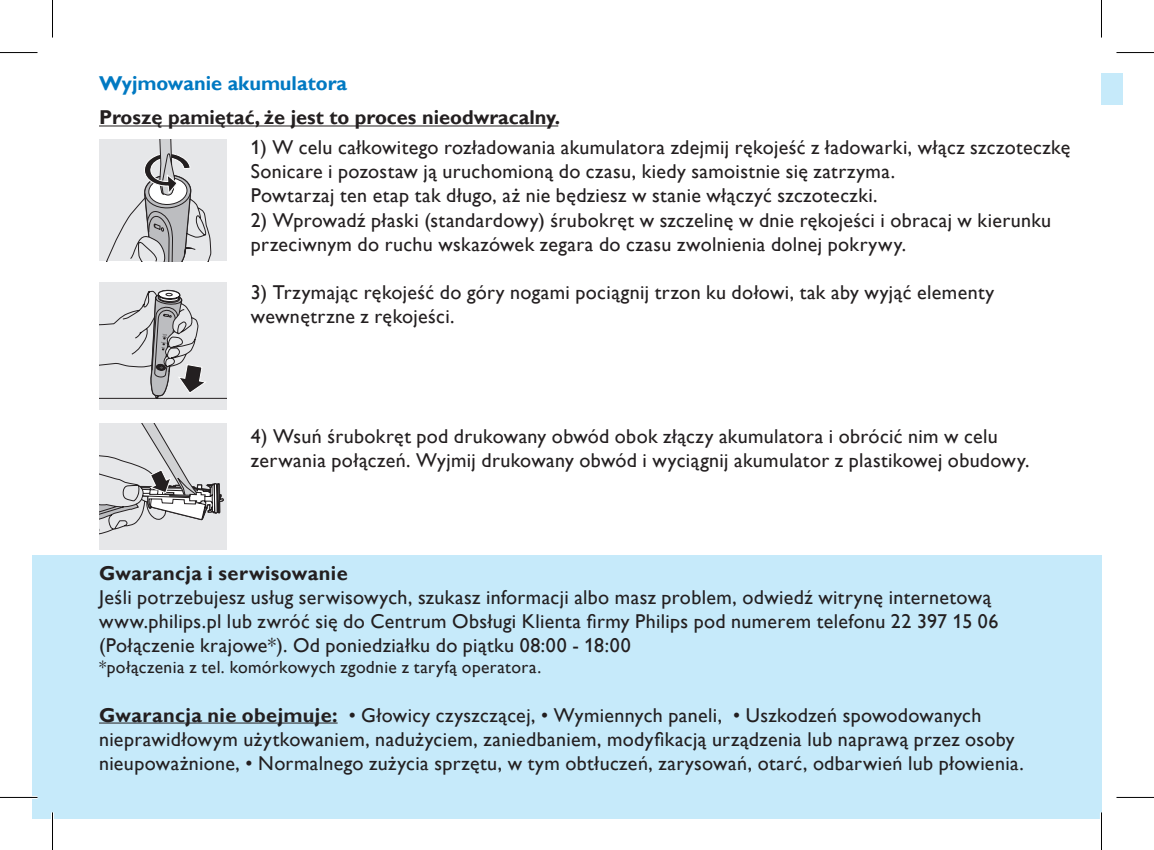
<style>
.page{position:relative;width:1154px;height:850px;background:#fff}
.page>*{position:absolute;margin:0;border:0;box-sizing:border-box;transform-origin:0 0}
.t1{font:20px/24px "Gill Sans Alt One WGL";letter-spacing:.02em;color:#231f20}
.t2{font:700 20px "Gill Sans Alt One WGL";color:#231f20}
.t3{font:700 20px "Gill Sans Alt One WGL";letter-spacing:.02em;color:#231f20}
.t4{font:700 20px "Gill Sans Alt One WGL";color:#0079c2}
.t5{font:17.5px "Gill Sans Alt One WGL";letter-spacing:.02em;color:#231f20}
.s1{font-weight:700}
</style>
<div class="page">
<div style="left:32px;top:554px;width:1069px;height:264px;background:#c6eafa"></div>
<hr style="left:99px;top:125px;width:459px;height:1px;background:#231f20">
<div style="left:99px;top:140px;width:128px;height:121px;background:#e6e7e9"></div>
<svg style="left:106px;top:140px;width:105px;height:121px"></svg>
<svg style="left:99px;top:283px;width:128px;height:126px;background:#ceced0"></svg>
<svg style="left:99px;top:423px;width:126px;height:126px;background:#d0d1d3"></svg>
<hr style="left:99px;top:722px;width:239px;height:1px;background:#231f20">
<div style="left:1101px;top:73px;width:22px;height:32px;background:#c6eafa"></div>
<hr style="left:0;top:795px;width:38px;height:3px;background:#fff">
<hr style="left:51px;top:812px;width:3px;height:37px;background:#fff">
<hr style="left:1100px;top:812px;width:3px;height:37px;background:#fff">
<hr style="left:0;top:52px;width:38px;height:1px;background:#000">
<hr style="left:1116px;top:52px;width:38px;height:1px;background:#000">
<hr style="left:0;top:796px;width:38px;height:1px;background:#000">
<hr style="left:1116px;top:796px;width:38px;height:1px;background:#000">
<hr style="left:52px;top:0;width:1px;height:38px;background:#000">
<hr style="left:52px;top:812px;width:1px;height:37px;background:#000">
<hr style="left:1101px;top:0;width:1px;height:38px;background:#000">
<hr style="left:1101px;top:812px;width:1px;height:37px;background:#000">
<p class="t4" style="left:99px;top:70px;width:250px">Wyjmowanie akumulatora</p>
<p class="t2" style="left:99px;top:104px;width:463px">Proszę pamiętać, że jest to proces nieodwracalny.</p>
<p class="t1" style="left:251px;top:135px;width:821px">1) W celu całkowitego rozładowania akumulatora zdejmij rękojeść z ładowarki, włącz szczoteczkę<br>Sonicare i pozostaw ją uruchomioną do czasu, kiedy samoistnie się zatrzyma.<br>Powtarzaj ten etap tak długo, aż nie będziesz w stanie włączyć szczoteczki.</p>
<p class="t1" style="left:251px;top:207px;width:802px">2) Wprowadź płaski (standardowy) śrubokręt w szczelinę w dnie rękojeści i obracaj w kierunku przeciwnym do ruchu wskazówek zegara do czasu zwolnienia dolnej pokrywy.</p>
<p class="t1" style="left:251px;top:279px;width:745px">3) Trzymając rękojeść do góry nogami pociągnij trzon ku dołowi, tak aby wyjąć elementy wewnętrzne z rękojeści.</p>
<p class="t1" style="left:251px;top:423px;width:780px">4) Wsuń śrubokręt pod drukowany obwód obok złączy akumulatora i obrócić nim w celu zerwania połączeń. Wyjmij drukowany obwód i wyciągnij akumulator z plastikowej obudowy.</p>
<p class="t3" style="left:99px;top:559px;width:250px">Gwarancja i serwisowanie</p>
<p class="t1" style="left:99px;top:585px;width:901px">Jeśli potrzebujesz usług serwisowych, szukasz informacji albo masz problem, odwiedź witrynę internetową www.philips.pl lub zwróć się do Centrum Obsługi Klienta firmy Philips pod numerem telefonu 22 397 15 06 (Połączenie krajowe*). Od poniedziałku do piątku 08:00 - 18:00</p>
<p class="t5" style="left:99px;top:655px;width:444px">*połączenia z tel. komórkowych zgodnie z taryfą operatora.</p>
<p class="t1" style="left:99px;top:702px;width:926px"><span class="s1">Gwarancja nie obejmuje:</span> • Głowicy czyszczącej, • Wymiennych paneli, • Uszkodzeń spowodowanych nieprawidłowym użytkowaniem, nadużyciem, zaniedbaniem, modyfikacją urządzenia lub naprawą przez osoby nieupoważnione, • Normalnego zużycia sprzętu, w tym obtłuczeń, zarysowań, otarć, odbarwień lub płowienia.</p>
</div>
